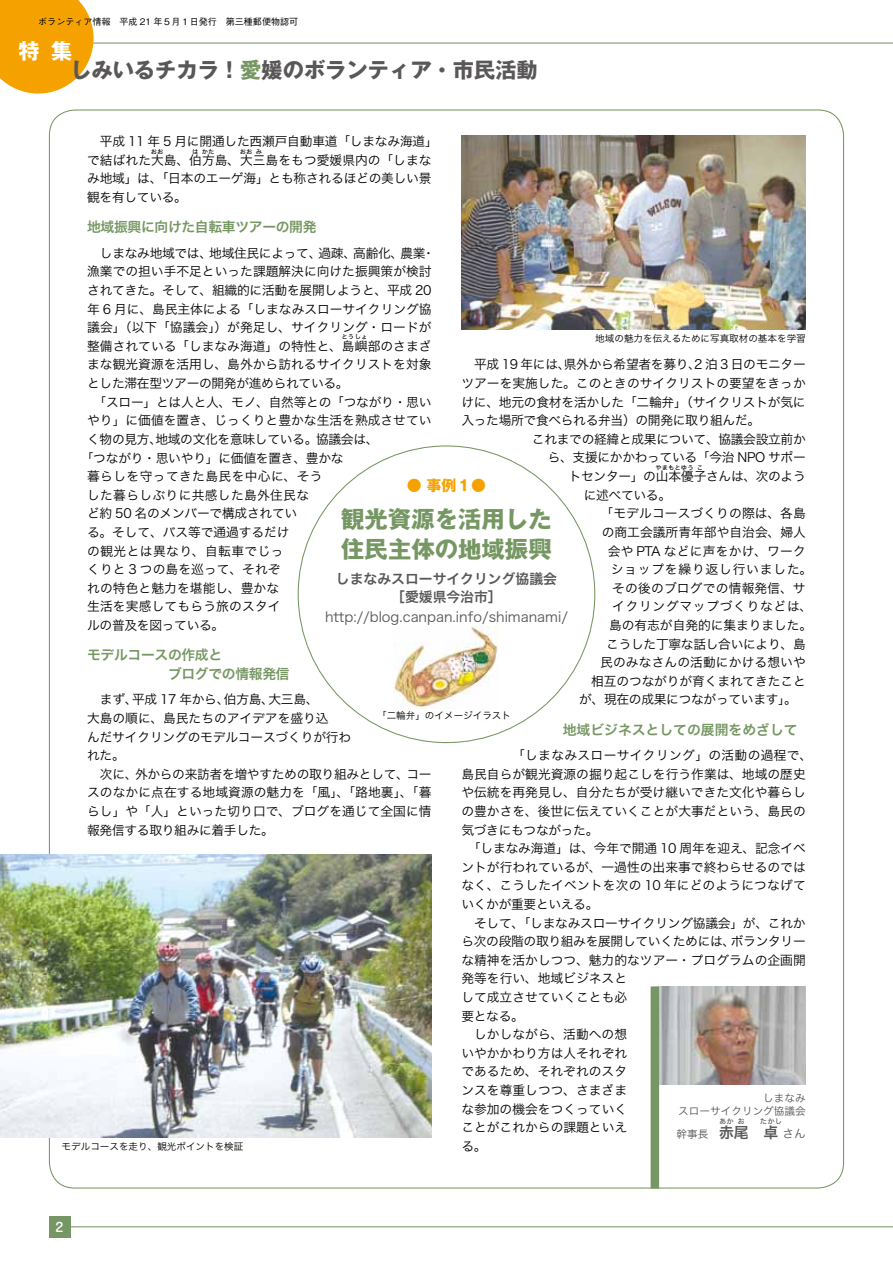
<style>
.page{position:relative;width:893px;height:1263px;background:#fff}
.page>*{position:absolute;margin:0;border:0;box-sizing:border-box;transform-origin:0 0}
.t1{font:700 23.4px/29.7px "Gothic MB101 Pro";color:#769763}
.t2{font:700 21.3px/19.2px "Gothic MB101 Pro";color:#595757}
.t3{font:700 14.85px "Gothic MB101 Pro";color:#f5a200}
.t4{font:14.85px "Hira Kaku Pro W6";color:#595757}
.t5{font:13.8px/18.6px "Hira Kaku Pro W6";letter-spacing:-.025em;color:#769763}
.t6{font:13.8px "Hira Kaku Pro W3";color:#595757}
.t7{font:13.8px/18.1px "Hira Kaku Pro W6";color:#595757;text-align:center}
.t8{font:13.8px "Hira Kaku Pro W6";color:#769763}
.t9{font:12.75px/18.6px "Hira Kaku Pro W3";color:#000}
.t10{font:12.75px "Hira Kaku Pro W3";letter-spacing:-.025em;color:#000}
.t11{font:12.75px/18.6px "Hira Kaku Pro W3";letter-spacing:-.02em;color:#000}
.t12{font:12.75px "Hira Kaku Pro W3";letter-spacing:.025em;color:#000}
.t13{font:12.75px "Hira Kaku Pro W3";letter-spacing:.03em;color:#000}
.t14{font:12.75px "Hira Kaku Pro W3";letter-spacing:.035em;color:#000}
.t15{font:12.75px "Hira Kaku Pro W3";letter-spacing:.065em;color:#000}
.t16{font:12.75px "Hira Kaku Pro W3";letter-spacing:.055em;color:#000}
.t17{font:500 12.75px "Jun 34 Pro";color:#fff}
.t18{font:11.7px "Hira Kaku Pro W3";color:#595757}
.t19{font:10.65px/12.8px "Hira Kaku Pro W3";color:#595757;text-align:right}
.t20{font:9.6px "Hira Kaku Pro W3";color:#000}
.t21{font:500 9px "Gothic BBB Pro";color:#000}
.t22{font:7.5px "Hira Kaku Pro W6";color:#595757}
.t23{font:6.45px "Hira Kaku Pro W3";color:#000}
.s1{color:#fff}
.s2{color:#769763}
.s3{font-family:"Hira Kaku Pro W6";font-size:14.85px}
</style>
<div class="page">
<hr style="left:66px;top:1226px;width:827px;height:1px;background:#769763">
<div style="left:49px;top:1216px;width:21px;height:21px;background:#769763"></div>
<hr style="left:0;top:43px;width:893px;height:1px;background:#769763">
<img style="left:394px;top:626px;width:104px;height:82px">
<img style="left:461px;top:135px;width:345px;height:195px">
<img style="left:0;top:854px;width:432px;height:283px">
<svg style="left:0;top:0;width:94px;height:94px;background:#f6ad1e"></svg>
<img style="left:659px;top:986px;width:147px;height:98px">
<div style="left:651px;top:986px;width:8px;height:202px;background:#769763"></div>
<p class="t21" style="left:38px;top:14px;width:261px">ボランティア情報　平成 21 年５月１日発行　第三種郵便物認可</p>
<h2 class="t2" style="left:49px;top:39px;width:490px;text-indent:-30px"><span class="s1">特 集<br></span>　しみいるチカラ！<span class="s2">愛</span>媛のボランティア・市民活動</h2>
<p class="t9" style="left:87px;top:131px;width:352px;text-indent:13px">平成 11 年 5 月に開通した西瀬戸自動車道「しまなみ海道」で結ばれた大島、伯方島、大三島をもつ愛媛県内の「しまな</p>
<p class="t23" style="left:151px;top:146px;width:14px">おお</p>
<p class="t23" style="left:192px;top:146px;width:8px">は</p>
<p class="t23" style="left:202px;top:146px;width:14px">かた</p>
<p class="t23" style="left:240px;top:146px;width:14px">おお</p>
<p class="t23" style="left:256px;top:146px;width:8px">み</p>
<p class="t11" style="left:87px;top:168px;width:346px">み地域」は、「日本のエーゲ海」とも称されるほどの美しい景観を有している。</p>
<p class="t5" style="left:87px;top:217px;width:231px">地域振興に向けた自転車ツアーの開発</p>
<p class="t9" style="left:87px;top:243px;width:349px;text-indent:13px">しまなみ地域では、地域住民によって、過疎、高齢化、農業・漁業での担い手不足といった課題解決に向けた振興策が検討されてきた。そして、組織的に活動を展開しようと、平成 20年 6 月に、島民主体による「しまなみスローサイクリング協議会」（以下「協議会」）が発足し、サイクリング・ロードが整備されている「しまなみ海道」の特性と、島嶼部のさまざ</p>
<p class="t23" style="left:342px;top:331px;width:27px">とうしょ</p>
<p class="t9" style="left:87px;top:354px;width:346px">まな観光資源を活用し、島外から訪れるサイクリストを対象</p>
<p class="t10" style="left:87px;top:372px;width:263px">とした滞在型ツアーの開発が進められている。</p>
<p class="t11" style="left:94px;top:392px;width:339px">「スロー」とは人と人、モノ、自然等との「つながり・思い</p>
<p class="t9" style="left:87px;top:410px;width:346px">やり」に価値を置き、じっくりと豊かな生活を熟成させてい</p>
<p class="t10" style="left:87px;top:428px;width:293px">く物の見方、地域の文化を意味している。協議会は、</p>
<p class="t11" style="left:81px;top:447px;width:264px">「つながり・思いやり」に価値を置き、豊かな</p>
<p class="t13" style="left:87px;top:465px;width:237px">暮らしを守ってきた島民を中心に、そう</p>
<p class="t12" style="left:87px;top:483px;width:223px">した暮らしぶりに共感した島外住民な</p>
<p class="t11" style="left:87px;top:503px;width:212px">ど約 50 名のメンバーで構成されてい</p>
<p class="t9" style="left:87px;top:522px;width:204px">る。そして、バス等で通過するだけ</p>
<p class="t14" style="left:87px;top:539px;width:198px">の観光とは異なり、自転車でじっ</p>
<p class="t9" style="left:87px;top:559px;width:195px">くりと 3 つの島を巡って、それぞ</p>
<p class="t9" style="left:87px;top:578px;width:194px">れの特色と魅力を堪能し、豊かな</p>
<p class="t9" style="left:87px;top:596px;width:195px">生活を実感してもらう旅のスタイ</p>
<p class="t10" style="left:87px;top:614px;width:139px">ルの普及を図っている。</p>
<p class="t5" style="left:87px;top:645px;width:204px">モデルコースの作成と<br>　　　　　　ブログでの情報発信</p>
<p class="t9" style="left:87px;top:689px;width:266px;text-indent:13px">まず、平成 17 年から、伯方島、大三島、<br>大島の順に、島民たちのアイデアを盛り込<br>んだサイクリングのモデルコースづくりが行われた。</p>
<p class="t9" style="left:87px;top:764px;width:346px;text-align:justify;text-indent:13px">次に、外からの来訪者を増やすための取り組みとして、コースのなかに点在する地域資源の魅力を「風」、「路地裏」、「暮らし」や「人」といった切り口で、ブログを通じて全国に情報発信する取り組みに着手した。</p>
<p class="t20" style="left:595px;top:330px;width:212px">地域の魅力を伝えるために写真取材の基本を学習</p>
<p class="t10" style="left:474px;top:353px;width:333px">平成 19 年には、県外から希望者を募り、2 泊 3 日のモニター</p>
<p class="t9" style="left:461px;top:373px;width:346px">ツアーを実施した。このときのサイクリストの要望をきっか</p>
<p class="t11" style="left:461px;top:392px;width:346px">けに、地元の食材を活かした「二輪弁」（サイクリストが気に</p>
<p class="t10" style="left:461px;top:409px;width:300px">入った場所で食べられる弁当）の開発に取り組んだ。</p>
<p class="t10" style="left:532px;top:428px;width:275px">これまでの経緯と成果について、協議会設立前か</p>
<p class="t10" style="left:548px;top:446px;width:260px">ら、支援にかかわっている「今治 NPO サポー</p>
<p class="t10" style="left:569px;top:465px;width:239px">トセンター」の山本優子さんは、次のよう</p>
<p class="t23" style="left:655px;top:461px;width:40px">やまもとゆう</p>
<p class="t23" style="left:697px;top:461px;width:8px">こ</p>
<p class="t9" style="left:584px;top:485px;width:89px">に述べている。</p>
<p class="t9" style="left:601px;top:503px;width:207px">「モデルコースづくりの際は、各島</p>
<p class="t9" style="left:602px;top:522px;width:206px">の商工会議所青年部や自治会、婦人</p>
<p class="t9" style="left:608px;top:540px;width:200px">会や PTA などに声をかけ、ワーク</p>
<p class="t15" style="left:611px;top:558px;width:203px">ショップを繰り返し行いました。</p>
<p class="t9" style="left:612px;top:578px;width:195px">その後のブログでの情報発信、サ</p>
<p class="t16" style="left:612px;top:595px;width:201px">イクリングマップづくりなどは、</p>
<p class="t9" style="left:609px;top:615px;width:204px">島の有志が自発的に集まりました。</p>
<p class="t10" style="left:606px;top:632px;width:201px">こうした丁寧な話し合いにより、島</p>
<p class="t9" style="left:600px;top:652px;width:207px">民のみなさんの活動にかける想いや</p>
<p class="t9" style="left:591px;top:671px;width:216px">相互のつながりが育くまれてきたこと</p>
<p class="t10" style="left:579px;top:688px;width:219px">が、現在の成果につながっています」。</p>
<p class="t8" style="left:563px;top:717px;width:236px">地域ビジネスとしての展開をめざして</p>
<p class="t12" style="left:512px;top:744px;width:302px">「しまなみスローサイクリング」の活動の過程で、</p>
<p class="t9" style="left:461px;top:764px;width:346px">島民自らが観光資源の掘り起こしを行う作業は、地域の歴史</p>
<p class="t9" style="left:461px;top:782px;width:346px">や伝統を再発見し、自分たちが受け継いできた文化や暮らし</p>
<p class="t9" style="left:461px;top:801px;width:346px">の豊かさを、後世に伝えていくことが大事だという、島民の</p>
<p class="t10" style="left:461px;top:818px;width:139px">気づきにもつながった。</p>
<p class="t9" style="left:468px;top:838px;width:340px">「しまなみ海道」は、今年で開通 10 周年を迎え、記念イベ</p>
<p class="t9" style="left:461px;top:857px;width:346px">ントが行われているが、一過性の出来事で終わらせるのでは</p>
<p class="t9" style="left:461px;top:875px;width:346px">なく、こうしたイベントを次の 10 年にどのようにつなげて</p>
<p class="t10" style="left:461px;top:893px;width:139px">いくかが重要といえる。</p>
<p class="t11" style="left:474px;top:912px;width:333px">そして、「しまなみスローサイクリング協議会」が、これか</p>
<p class="t10" style="left:461px;top:930px;width:346px">ら次の段階の取り組みを展開していくためには、ボランタリー</p>
<p class="t9" style="left:461px;top:950px;width:346px">な精神を活かしつつ、魅力的なツアー・プログラムの企画開</p>
<p class="t9" style="left:461px;top:968px;width:167px">発等を行い、地域ビジネスと</p>
<p class="t9" style="left:461px;top:987px;width:167px">して成立させていくことも必</p>
<p class="t9" style="left:461px;top:1005px;width:64px">要となる。</p>
<p class="t9" style="left:474px;top:1024px;width:155px">しかしながら、活動への想</p>
<p class="t9" style="left:461px;top:1043px;width:167px">いやかかわり方は人それぞれ</p>
<p class="t9" style="left:461px;top:1061px;width:167px">であるため、それぞれのスタ</p>
<p class="t9" style="left:461px;top:1080px;width:167px">ンスを尊重しつつ、さまざま</p>
<p class="t9" style="left:461px;top:1098px;width:167px">な参加の機会をつくっていく</p>
<p class="t9" style="left:461px;top:1117px;width:167px">ことがこれからの課題といえ</p>
<p class="t9" style="left:461px;top:1136px;width:27px">る。</p>
<p class="t3" style="left:407px;top:473px;width:81px">● 事例１●</p>
<h1 class="t1" style="left:341px;top:502px;width:212px">観光資源を活用した住民主体の地域振興</h1>
<p class="t7" style="left:336px;top:569px;width:223px">しまなみスローサイクリング協議会［愛媛県今治市］</p>
<p class="t6" style="left:325px;top:604px;width:244px">http://blog.canpan.info/shimanami/</p>
<p class="t20" style="left:377px;top:707px;width:135px">「二輪弁」のイメージイラスト</p>
<p class="t19" style="left:678px;top:1091px;width:129px">しまなみ<br>スローサイクリング協議会</p>
<p class="t19" style="left:676px;top:1127px;width:59px">幹事長　<span class="s3">赤</span></p>
<p class="t22" style="left:719px;top:1114px;width:16px">あか</p>
<p class="t22" style="left:760px;top:1114px;width:24px">たかし</p>
<p class="t22" style="left:738px;top:1114px;width:9px">お</p>
<p class="t4" style="left:764px;top:1119px;width:16px">卓</p>
<p class="t4" style="left:734px;top:1119px;width:16px">尾</p>
<p class="t18" style="left:782px;top:1123px;width:25px">さん</p>
<p class="t20" style="left:62px;top:1138px;width:183px">モデルコースを走り、観光ポイントを検証</p>
<p class="t17" style="left:56px;top:1217px;width:10px">2</p>
</div>
